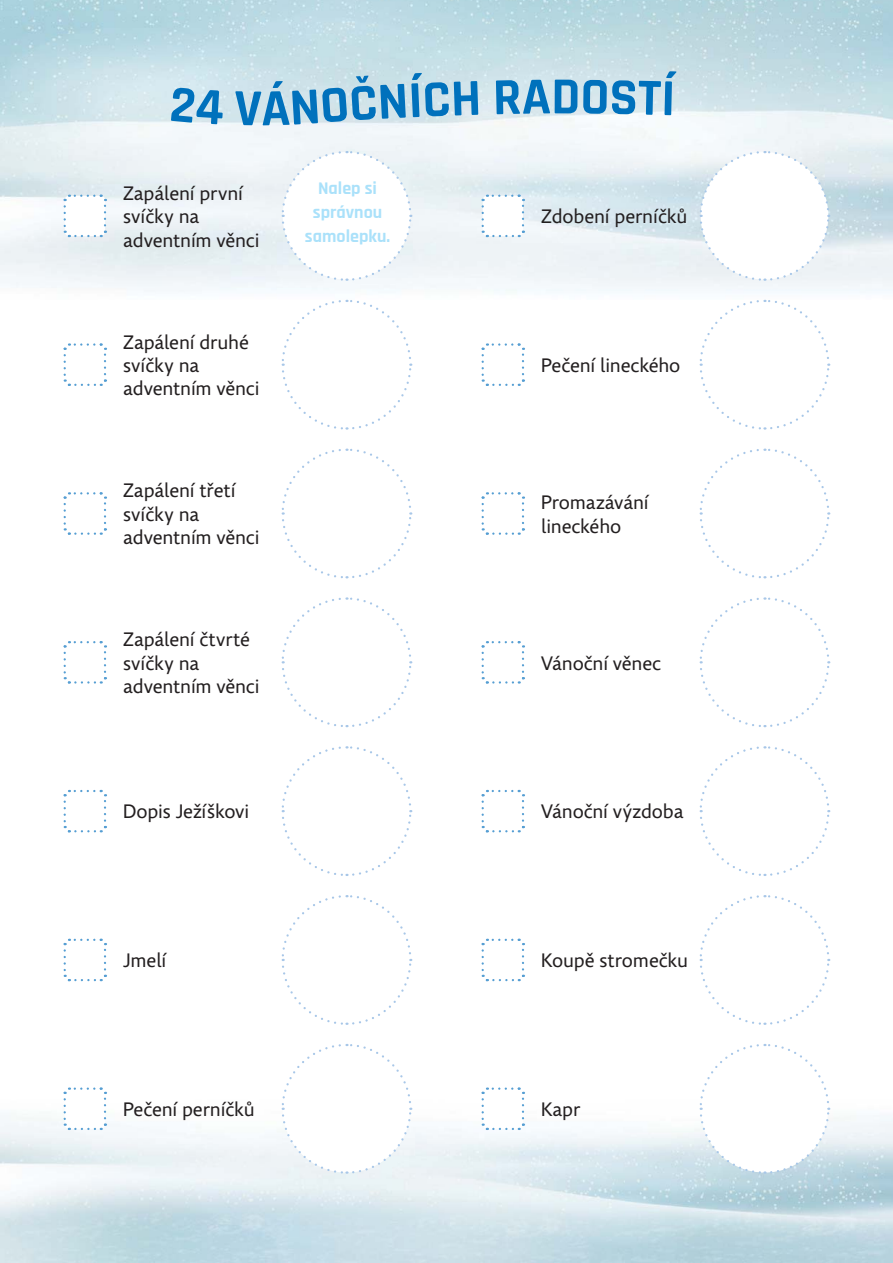
<style>
.page{position:relative;width:893px;height:1263px;background:#fff}
.page>*{position:absolute;margin:0;border:0;box-sizing:border-box;transform-origin:0 0}
.t1{font:700 52.5px "Rajdhani";color:#0071bc}
.t2{font:19.5px/23.4px "Comenia Sans";letter-spacing:-.01em;color:#231f20}
.t3{font:700 18px/24px "Rajdhani";color:#aae1fa;text-align:center}
</style>
<div class="page">
<img style="left:0;top:0;width:892px;height:293px">
<img style="left:0;top:1108px;width:892px;height:155px">
<svg style="left:62px;top:193px;width:45px;height:45px"></svg>
<svg style="left:280px;top:150px;width:132px;height:132px"></svg>
<svg style="left:63px;top:343px;width:44px;height:43px"></svg>
<svg style="left:281px;top:299px;width:131px;height:131px"></svg>
<svg style="left:63px;top:492px;width:44px;height:43px"></svg>
<svg style="left:281px;top:448px;width:131px;height:131px"></svg>
<svg style="left:63px;top:641px;width:44px;height:43px"></svg>
<svg style="left:281px;top:597px;width:131px;height:131px"></svg>
<svg style="left:63px;top:789px;width:44px;height:44px"></svg>
<svg style="left:281px;top:746px;width:131px;height:130px"></svg>
<svg style="left:63px;top:938px;width:44px;height:44px"></svg>
<svg style="left:281px;top:895px;width:131px;height:130px"></svg>
<svg style="left:62px;top:1087px;width:45px;height:44px"></svg>
<svg style="left:280px;top:1044px;width:132px;height:131px"></svg>
<svg style="left:480px;top:193px;width:45px;height:45px"></svg>
<svg style="left:698px;top:150px;width:132px;height:132px"></svg>
<svg style="left:481px;top:343px;width:44px;height:43px"></svg>
<svg style="left:699px;top:299px;width:131px;height:131px"></svg>
<svg style="left:481px;top:492px;width:44px;height:43px"></svg>
<svg style="left:699px;top:448px;width:131px;height:131px"></svg>
<svg style="left:481px;top:641px;width:44px;height:43px"></svg>
<svg style="left:699px;top:597px;width:131px;height:131px"></svg>
<svg style="left:481px;top:789px;width:44px;height:44px"></svg>
<svg style="left:699px;top:746px;width:131px;height:130px"></svg>
<svg style="left:481px;top:938px;width:44px;height:44px"></svg>
<svg style="left:699px;top:895px;width:131px;height:130px"></svg>
<svg style="left:480px;top:1087px;width:45px;height:44px"></svg>
<svg style="left:698px;top:1044px;width:132px;height:131px"></svg>
<svg style="left:171px;top:87px;width:53px;height:38px;background:#d8e9ef"></svg>
<svg style="left:235px;top:73px;width:243px;height:52px;background:#d1e4ea"></svg>
<div style="left:496px;top:80px;width:54px;height:34px;background:#d7e7ec"></div>
<p class="t2" style="left:123px;top:183px;width:138px">Zapálení první svíčky na adventním věnci</p>
<p class="t2" style="left:123px;top:331px;width:138px">Zapálení druhé svíčky na adventním věnci</p>
<p class="t2" style="left:123px;top:480px;width:138px">Zapálení třetí svíčky na adventním věnci</p>
<p class="t2" style="left:123px;top:629px;width:138px">Zapálení čtvrté svíčky na adventním věnci</p>
<p class="t2" style="left:123px;top:801px;width:128px">Dopis Ježíškovi</p>
<p class="t3" style="left:305px;top:178px;width:87px">Nalep si správnou samolepku.</p>
<p class="t2" style="left:123px;top:950px;width:45px">Jmelí</p>
<p class="t2" style="left:123px;top:1099px;width:133px">Pečení perníčků</p>
<h1 class="t1" style="left:551px;top:76px;width:31px">D</h1>
<h1 class="t1" style="left:581px;top:77px;width:96px;rotate:1deg">OSTÍ</h1>
<p class="t2" style="left:541px;top:206px;width:148px">Zdobení perníčků</p>
<p class="t2" style="left:541px;top:355px;width:141px">Pečení lineckého</p>
<p class="t2" style="left:541px;top:492px;width:109px">Promazávání lineckého</p>
<p class="t2" style="left:541px;top:652px;width:121px">Vánoční věnec</p>
<p class="t2" style="left:541px;top:801px;width:144px">Vánoční výzdoba</p>
<p class="t2" style="left:541px;top:950px;width:149px">Koupě stromečku</p>
<p class="t2" style="left:541px;top:1099px;width:41px">Kapr</p>
</div>
